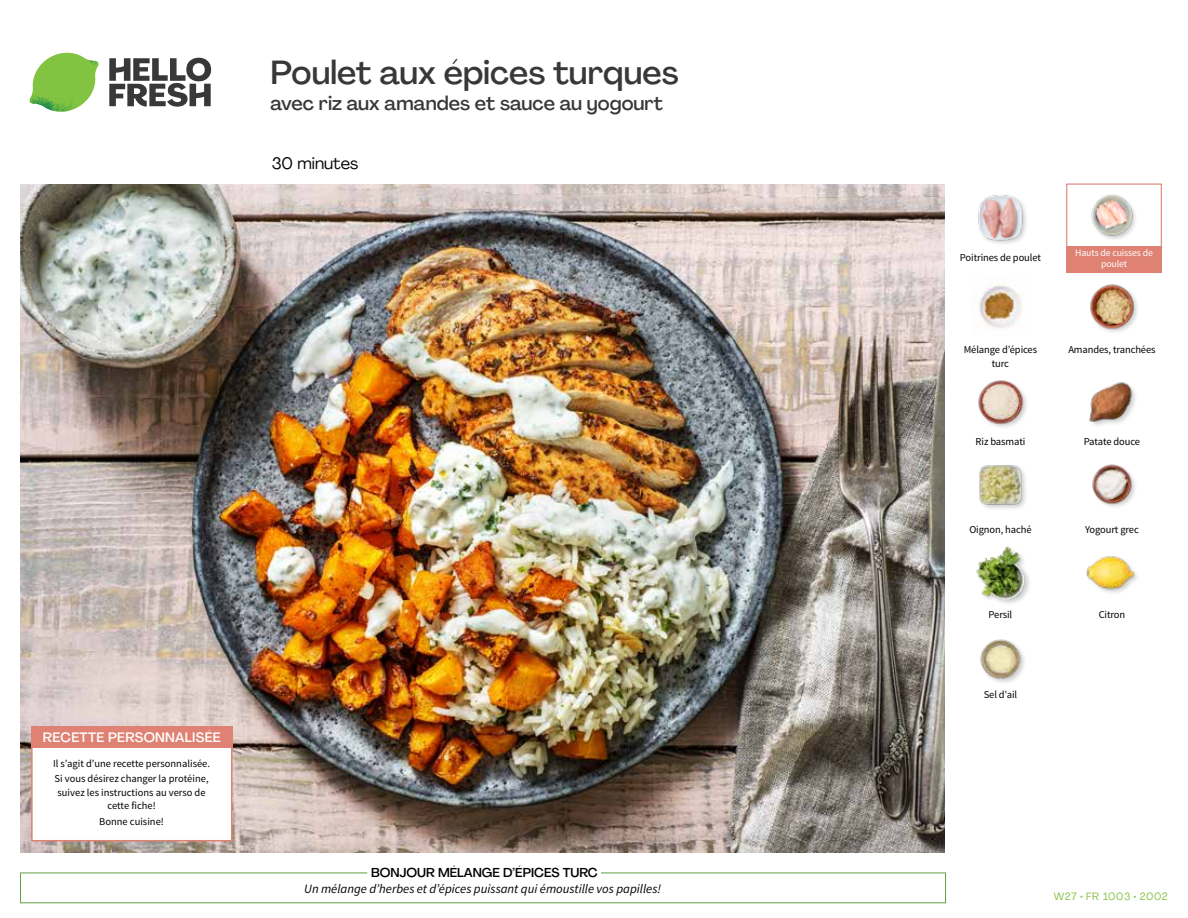
<style>
.page{position:relative;width:1188px;height:918px;background:#fff}
.page>*{position:absolute;margin:0;border:0;box-sizing:border-box;transform-origin:0 0}
.t1{font:500 33px "Agrandir";color:#383839}
.t2{font:500 19.5px "Agrandir";color:#383839}
.t3{font:16.5px "Agrandir";color:#000}
.t4{font:500 13.5px "Agrandir";letter-spacing:.02em;color:#fff}
.t5{font:italic 12.75px "Source Sans Pro";color:#000}
.t6{font:500 12.75px "Agrandir";color:#000}
.t7{font:10.5px/14px "Source Sans Pro";letter-spacing:-.01em;color:#000;text-align:center}
.t8{font:10.5px "Agrandir";letter-spacing:.05em;color:#82c341}
.t9{font:9.75px/10.5px "Source Sans Pro";letter-spacing:-.01em;color:#fff;text-align:center}
</style>
<div class="page">
<svg style="left:109px;top:57px;width:102px;height:50px"></svg>
<svg style="left:34px;top:53px;width:62px;height:40px"></svg>
<img style="left:67px;top:53px;width:32px;height:26px">
<img style="left:33px;top:75px;width:59px;height:11px">
<img style="left:29px;top:79px;width:61px;height:33px">
<img style="left:65px;top:86px;width:27px;height:25px">
<div style="left:20px;top:873px;width:926px;height:30px;border:1px solid #609f43"></div>
<div style="left:367px;top:865px;width:234px;height:15px;background:#fff"></div>
<img style="left:21px;top:184px;width:924px;height:668px">
<img style="left:980px;top:639px;width:45px;height:44px">
<div style="left:1086px;top:556px;width:54px;height:39px;background:#000;opacity:.2"></div>
<img style="left:1086px;top:556px;width:49px;height:39px">
<div style="left:975px;top:546px;width:57px;height:60px;background:#000;opacity:.2"></div>
<img style="left:975px;top:547px;width:52px;height:52px">
<img style="left:1092px;top:464px;width:43px;height:43px">
<div style="left:978px;top:464px;width:50px;height:47px;background:#000;opacity:.2"></div>
<img style="left:979px;top:464px;width:43px;height:43px">
<img style="left:1089px;top:382px;width:46px;height:44px">
<img style="left:978px;top:380px;width:49px;height:47px">
<img style="left:1090px;top:284px;width:48px;height:48px">
<img style="left:978px;top:284px;width:45px;height:44px">
<img style="left:1091px;top:194px;width:45px;height:46px">
<img style="left:978px;top:195px;width:48px;height:49px">
<div style="left:1066px;top:184px;width:96px;height:72px;border:1px solid #df8273"></div>
<div style="left:1066px;top:246px;width:96px;height:27px;background:#df8273"></div>
<div style="left:31px;top:726px;width:201px;height:115px;background:#fff;border:2px solid #df8273"></div>
<div style="left:31px;top:726px;width:202px;height:22px;background:#df8273"></div>
<h1 class="t1" style="left:271px;top:52px;width:409px">Poulet aux épices turques</h1>
<h2 class="t2" style="left:271px;top:91px;width:394px">avec riz aux amandes et sauce au yogourt</h2>
<h3 class="t3" style="left:272px;top:153px;width:88px">30 minutes</h3>
<p class="t4" style="left:43px;top:729px;width:179px">RECETTE PERSONNALISÉE</p>
<p class="t7" style="left:53px;top:757px;width:158px">Il s’agit d’une recette personnalisée.<br>Si vous désirez changer la protéine, suivez les instructions au verso de cette fiche!</p>
<p class="t7" style="left:99px;top:814px;width:66px">Bonne cuisine!</p>
<p class="t6" style="left:371px;top:864px;width:228px">BONJOUR MÉLANGE D’ÉPICES TURC</p>
<p class="t5" style="left:304px;top:881px;width:358px">Un mélange d’herbes et d’épices puissant qui émoustille vos papilles!</p>
<p class="t7" style="left:960px;top:251px;width:83px">Poitrines de poulet</p>
<p class="t9" style="left:1075px;top:248px;width:79px">Hauts de cuisses de poulet</p>
<p class="t7" style="left:964px;top:343px;width:75px;line-height:13.5px">Mélange d’épices turc</p>
<p class="t7" style="left:976px;top:435px;width:51px">Riz basmati</p>
<p class="t7" style="left:1068px;top:343px;width:89px">Amandes, tranchées</p>
<p class="t7" style="left:1084px;top:435px;width:58px">Patate douce</p>
<p class="t7" style="left:969px;top:522px;width:64px">Oignon, haché</p>
<p class="t7" style="left:989px;top:608px;width:25px">Persil</p>
<p class="t7" style="left:984px;top:688px;width:35px">Sel d’ail</p>
<p class="t7" style="left:1085px;top:522px;width:55px">Yogourt grec</p>
<p class="t7" style="left:1099px;top:608px;width:28px">Citron</p>
<p class="t8" style="left:1054px;top:890px;width:116px">W27 • FR 1003 • 2002</p>
</div>
